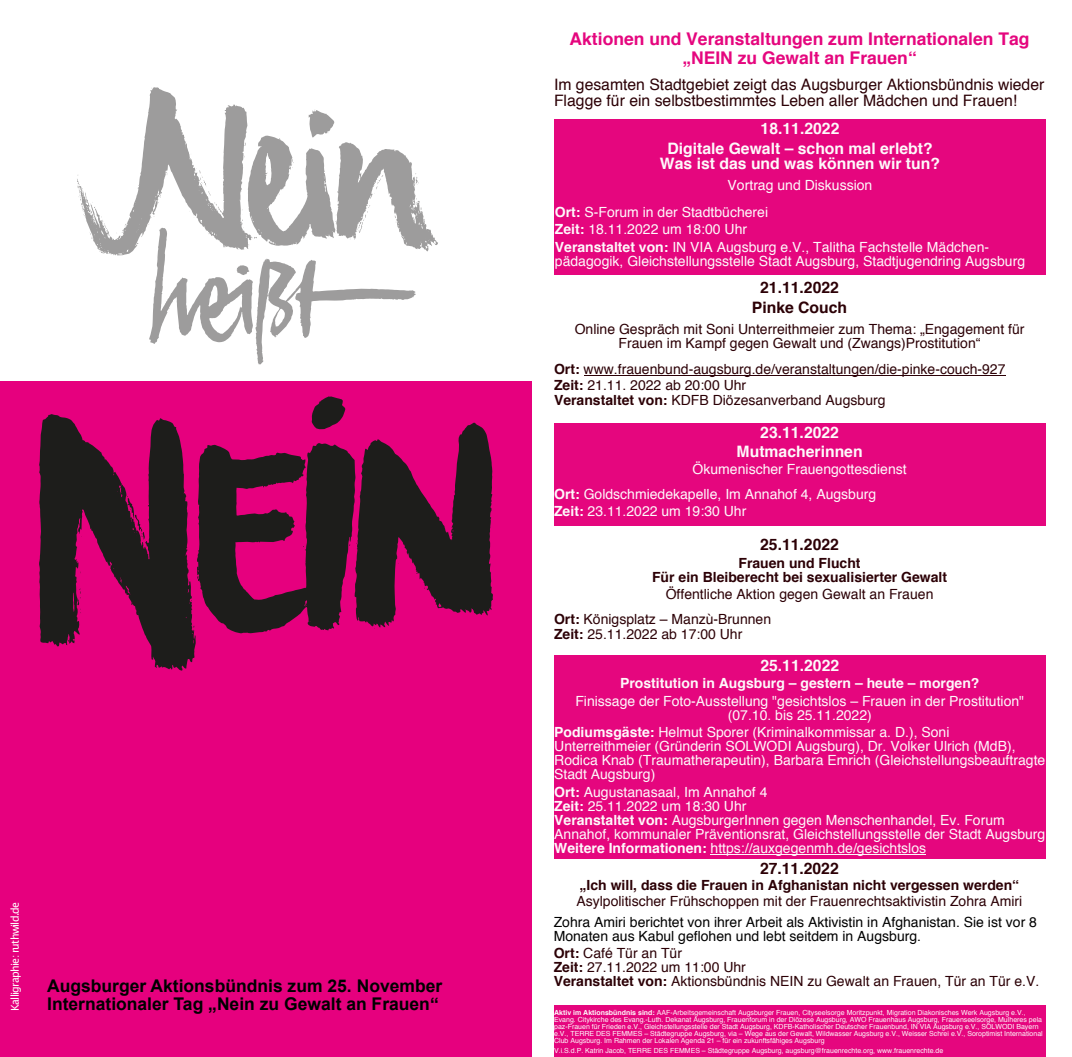
<style>
.page{position:relative;width:1072px;height:1057px;background:#fff}
.page>*{position:absolute;margin:0;border:0;box-sizing:border-box;transform-origin:0 0}
.t1{font:700 17.5px/18px "Arial";color:#000}
.t2{font:700 17.5px/19.2px "Helvetica";color:#e5067e;text-align:center}
.t3{font:15.75px/15.8px "Helvetica";color:#2c0006}
.t4{font:700 15.75px/19.2px "Helvetica";color:#fef9fb;text-align:center}
.t5{font:700 15.75px/19.2px "Helvetica";color:#2c0006;text-align:center}
.t6{font:14px/14px "Helvetica";color:#fef9fb}
.t7{font:14px/14px "Helvetica";color:#2c0006}
.t8{font:14px/14px "Helvetica";color:#000}
.t9{font:700 14px/14px "Helvetica";color:#2c0006;text-align:center}
.t10{font:700 14px "Helvetica";color:#fef9fb}
.t11{font:10.85px "Lucida Grande";letter-spacing:-.065em;color:#fff}
.t12{font:7px/7px "Helvetica";color:#fef9fb}
.s1{font-weight:700}
</style>
<div class="page">
<div style="left:0;top:381px;width:536px;height:676px;background:#e6007e"></div>
<svg style="left:149px;top:255px;width:267px;height:109px"></svg>
<svg style="left:77px;top:87px;width:361px;height:168px"></svg>
<svg style="left:39px;top:396px;width:454px;height:274px"></svg>
<div style="left:554px;top:119px;width:491px;height:156px;background:#e5067e"></div>
<div style="left:554px;top:423px;width:491px;height:102px;background:#e5067e"></div>
<div style="left:554px;top:655px;width:491px;height:204px;background:#e5067e"></div>
<div style="left:554px;top:1005px;width:491px;height:52px;background:#e5067e"></div>
<hr style="left:710px;top:854px;width:216px;height:1px;background:#fef9fb">
<hr style="left:584px;top:375px;width:421px;height:1px;background:#2c0006">
<div style="left:532px;top:0;width:8px;height:1057px;background:#fff"></div>
<p class="t11" style="left:10px;top:1011px;width:111px;rotate:-90deg">Kalligraphie: ruthwild.de</p>
<p class="t1" style="left:47px;top:978px;width:397px">Augsburger Aktionsbündnis zum 25. November<br>Internationaler Tag „Nein zu Gewalt an Frauen“</p>
<p class="t2" style="left:570px;top:30px;width:461px">Aktionen und Veranstaltungen zum Internationalen Tag „NEIN zu Gewalt an Frauen“</p>
<p class="t3" style="left:554px;top:78px;width:492px">Im gesamten Stadtgebiet zeigt das Augsburger Aktionsbündnis wieder<br>Flagge für ein selbstbestimmtes Leben aller Mädchen und Frauen!</p>
<p class="t4" style="left:667px;top:120px;width:267px">18.11.2022<br>Digitale Gewalt – schon mal erlebt?</p>
<p class="t4" style="left:660px;top:155px;width:282px">Was ist das und was können wir tun?</p>
<p class="t6" style="left:555px;top:173px;width:319px;line-height:26.2px;text-indent:173px">Vortrag und Diskussion<br><span class="s1">Ort:</span> S-Forum in der Stadtbücherei</p>
<p class="t6" style="left:555px;top:221px;width:436px;line-height:17.5px"><span class="s1">Zeit:</span> 18.11.2022 um 18:00 Uhr<br><span class="s1">Veranstaltet von:</span> IN VIA Augsburg e.V., Talitha Fachstelle Mädchen-</p>
<p class="t6" style="left:555px;top:254px;width:472px">pädagogik, Gleichstellungsstelle Stadt Augsburg, Stadtjugendring Augsburg</p>
<p class="t5" style="left:752px;top:279px;width:97px">21.11.2022<br>Pinke Couch</p>
<p class="t7" style="left:575px;top:322px;width:451px;text-align:center">Online Gespräch mit Soni Unterreithmeier zum Thema: „Engagement für<br>Frauen im Kampf gegen Gewalt und (Zwangs)Prostitution“</p>
<p class="t7" style="left:554px;top:362px;width:453px;line-height:15.8px"><span class="s1">Ort:</span> www.frauenbund-augsburg.de/veranstaltungen/die-pinke-couch-927<br><span class="s1">Zeit:</span> 21.11. 2022 ab 20:00 Uhr<br><span class="s1">Veranstaltet von:</span> KDFB Diözesanverband Augsburg</p>
<p class="t4" style="left:737px;top:423px;width:128px">23.11.2022<br>Mutmacherinnen</p>
<p class="t6" style="left:554px;top:458px;width:354px;line-height:24.5px;text-indent:139px">Ökumenischer Frauengottesdienst<br><span class="s1">Ort:</span> Goldschmiedekapelle, Im Annahof 4, Augsburg</p>
<p class="t6" style="left:554px;top:505px;width:194px"><span class="s1">Zeit:</span> 23.11.2022 um 19:30 Uhr</p>
<p class="t5" style="left:760px;top:536px;width:80px">25.11.2022</p>
<p class="t9" style="left:652px;top:556px;width:296px">Frauen und Flucht<br>Für ein Bleiberecht bei sexualisierter Gewalt</p>
<p class="t7" style="left:554px;top:583px;width:381px;line-height:24.5px;text-indent:112px">Öffentliche Aktion gegen Gewalt an Frauen<br><span class="s1">Ort:</span> Königsplatz – Manzù-Brunnen</p>
<p class="t7" style="left:554px;top:628px;width:190px"><span class="s1">Zeit:</span> 25.11.2022 ab 17:00 Uhr</p>
<p class="t4" style="left:760px;top:656px;width:80px">25.11.2022</p>
<p class="t10" style="left:620px;top:678px;width:361px">Prostitution in Augsburg – gestern – heute – morgen?</p>
<p class="t6" style="left:575px;top:694px;width:450px;text-align:center">Finissage der Foto-Ausstellung "gesichtslos – Frauen in der Prostitution" (07.10. bis 25.11.2022)</p>
<p class="t6" style="left:554px;top:726px;width:493px"><span class="s1">Podiumsgäste:</span> Helmut Sporer (Kriminalkommissar a. D.), Soni Unterreithmeier (Gründerin SOLWODI Augsburg), Dr. Volker Ulrich (MdB), Rodica Knab (Traumatherapeutin), Barbara Emrich (Gleichstellungsbeauftragte Stadt Augsburg)</p>
<p class="t6" style="left:554px;top:785px;width:493px"><span class="s1">Ort:</span> Augustanasaal, Im Annahof 4<br><span class="s1">Zeit:</span> 25.11.2022 um 18:30 Uhr<br><span class="s1">Veranstaltet von:</span> AugsburgerInnen gegen Menschenhandel, Ev. Forum Annahof, kommunaler Präventionsrat, Gleichstellungsstelle der Stadt Augsburg <span class="s1">Weitere Informationen:</span> https://auxgegenmh.de/gesichtslos</p>
<p class="t5" style="left:760px;top:860px;width:80px">27.11.2022</p>
<p class="t9" style="left:580px;top:879px;width:441px">„Ich will, dass die Frauen in Afghanistan nicht vergessen werden“</p>
<p class="t7" style="left:576px;top:895px;width:447px">Asylpolitischer Frühschoppen mit der Frauenrechtsaktivistin Zohra Amiri</p>
<p class="t8" style="left:554px;top:916px;width:485px">Zohra Amiri berichtet von ihrer Arbeit als Aktivistin in Afghanistan. Sie ist vor 8<br>Monaten aus Kabul geflohen und lebt seitdem in Augsburg.</p>
<p class="t7" style="left:554px;top:947px;width:487px"><span class="s1">Ort:</span> Café Tür an Tür<br><span class="s1">Zeit:</span> 27.11.2022 um 11:00 Uhr<br><span class="s1">Veranstaltet von:</span> Aktionsbündnis NEIN zu Gewalt an Frauen, Tür an Tür e.V.</p>
<p class="t12" style="left:554px;top:1009px;width:490px"><span class="s1">Aktiv im Aktionsbündnis sind:</span> AAF-Arbeitsgemeinschaft Augsburger Frauen, Cityseelsorge Moritzpunkt, Migration Diakonisches Werk Augsburg e.V., Evang. Citykirche des Evang.-Luth. Dekanat Augsburg, Frauenforum in der Diözese Augsburg, AWO Frauenhaus Augsburg, Frauenseelsorge, Mulheres pela paz-Frauen für Frieden e.V., Gleichstellungsstelle der Stadt Augsburg, KDFB-Katholischer Deutscher Frauenbund, IN VIA Augsburg e.V., SOLWODI Bayern e.V., TERRE DES FEMMES – Städtegruppe Augsburg, via – Wege aus der Gewalt, Wildwasser Augsburg e.V., Weisser Schrei e.V., Soroptimist International Club Augsburg. Im Rahmen der Lokalen Agenda 21 – für ein zukunftsfähiges Augsburg</p>
<p class="t12" style="left:554px;top:1048px;width:391px">V.i.S.d.P. Katrin Jacob, TERRE DES FEMMES – Städtegruppe Augsburg, augsburg@frauenrechte.org, www.frauenrechte.de</p>
</div>
